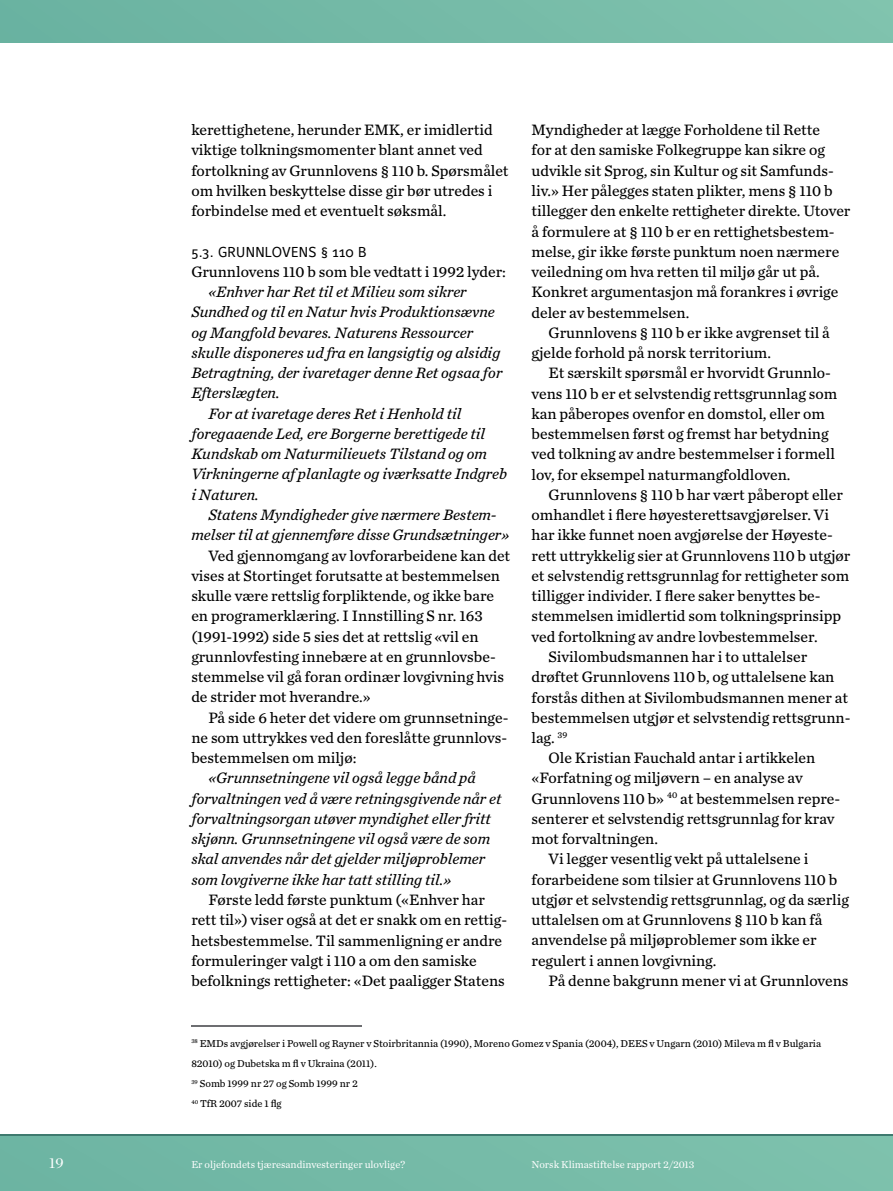
<style>
.page{position:relative;width:893px;height:1191px;background:#fff}
.page>*{position:absolute;margin:0;border:0;box-sizing:border-box;transform-origin:0 0}
.t1{font:15.75px/20.2px "Chronicle Text G3";color:#000}
.t2{font:italic 15.75px/20.2px "Chronicle Text G3";color:#000}
.t3{font:15px "Chronicle Deck";color:#fff}
.t4{font:14.25px "Maurea";letter-spacing:.005em;color:#000}
.t5{font:10.5px/20.2px "Chronicle Text G3";color:#000}
.t6{font:10.5px "Chronicle Text G1";color:#fff}
</style>
<div class="page">
<div style="left:0;top:1136px;width:893px;height:55px;background:#76bba8"></div>
<hr style="left:0;top:1134px;width:893px;height:1px;background:#3e7a6f">
<div style="left:0;top:0;width:893px;height:43px;background:#75baa7"></div>
<hr style="left:191px;top:1025px;width:170px;height:1px;background:#6d6e71">
<p class="t1" style="left:191px;top:119px;width:319px">kerettighetene, herunder EMK, er imidlertid viktige tolkningsmomenter blant annet ved fortolkning av Grunnlovens § 110 b. Spørsmålet om hvilken beskyttelse disse gir bør utredes i forbindelse med et eventuelt søksmål.</p>
<p class="t4" style="left:191px;top:244px;width:177px">5.3. GRUNNLOVENS § 110 B</p>
<p class="t1" style="left:191px;top:261px;width:316px">Grunnlovens 110 b som ble vedtatt i 1992 lyder:</p>
<p class="t2" style="left:208px;top:281px;width:260px">«Enhver har Ret til et Milieu som sikrer</p>
<p class="t2" style="left:191px;top:301px;width:305px">Sundhed og til en Natur hvis Produktionsævne</p>
<p class="t2" style="left:191px;top:321px;width:283px">og Mangfold bevares. Naturens Ressourcer</p>
<p class="t2" style="left:191px;top:341px;width:311px">skulle disponeres ud fra en langsigtig og alsidig</p>
<p class="t2" style="left:191px;top:362px;width:313px">Betragtning, der ivaretager denne Ret ogsaa for</p>
<p class="t2" style="left:191px;top:382px;width:90px">Efterslægten.</p>
<p class="t2" style="left:208px;top:402px;width:255px">For at ivaretage deres Ret i Henhold til</p>
<p class="t2" style="left:191px;top:422px;width:295px">foregaaende Led, ere Borgerne berettigede til</p>
<p class="t2" style="left:191px;top:443px;width:297px">Kundskab om Naturmilieuets Tilstand og om</p>
<p class="t2" style="left:191px;top:463px;width:317px">Virkningerne af planlagte og iværksatte Indgreb</p>
<p class="t2" style="left:191px;top:483px;width:69px">i Naturen.</p>
<p class="t2" style="left:208px;top:503px;width:289px">Statens Myndigheder give nærmere Bestem-</p>
<p class="t2" style="left:191px;top:524px;width:320px">melser til at gjennemføre disse Grundsætninger»</p>
<p class="t1" style="left:191px;top:544px;width:320px;text-indent:17px">Ved gjennomgang av lovforarbeidene kan det vises at Stortinget forutsatte at bestemmelsen skulle være rettslig forpliktende, og ikke bare en programerklæring. I Innstilling S nr. 163 (1991-1992) side 5 sies det at rettslig «vil en grunnlovfesting innebære at en grunnlovsbe&shy;stemmelse vil gå foran ordinær lovgivning hvis de strider mot hverandre.»</p>
<p class="t1" style="left:191px;top:706px;width:319px;text-align:justify;text-indent:17px">På side 6 heter det videre om grunnsetninge&shy;ne som uttrykkes ved den foreslåtte grunnlovs&shy;bestemmelsen om miljø:</p>
<p class="t2" style="left:191px;top:767px;width:312px;text-indent:17px">«Grunnsetningene vil også legge bånd på forvaltningen ved å være retningsgivende når et forvaltningsorgan utøver myndighet eller fritt skjønn. Grunnsetningene vil også være de som skal anvendes når det gjelder miljøproblemer som lovgiverne ikke har tatt stilling til.»</p>
<p class="t1" style="left:191px;top:888px;width:317px;text-indent:17px">Første ledd første punktum («Enhver har rett til») viser også at det er snakk om en rettig&shy;hetsbestemmelse. Til sammenligning er andre formuleringer valgt i 110 a om den samiske befolknings rettigheter: «Det paaligger Statens</p>
<p class="t1" style="left:531px;top:119px;width:320px">Myndigheder at lægge Forholdene til Rette<br>for at den samiske Folkegruppe kan sikre og udvikle sit Sprog, sin Kultur og sit Samfunds&shy;liv.» Her pålegges staten plikter, mens § 110 b tillegger den enkelte rettigheter direkte. Utover å formulere at § 110 b er en rettighetsbestem&shy;melse, gir ikke første punktum noen nærmere veiledning om hva retten til miljø går ut på.<br>Konkret argumentasjon må forankres i øvrige deler av bestemmelsen.</p>
<p class="t1" style="left:531px;top:321px;width:300px;text-indent:17px">Grunnlovens § 110 b er ikke avgrenset til å gjelde forhold på norsk territorium.</p>
<p class="t1" style="left:531px;top:362px;width:307px;text-indent:17px">Et særskilt spørsmål er hvorvidt Grunnlo&shy;vens 110 b er et selvstendig rettsgrunnlag som kan påberopes ovenfor en domstol, eller om bestemmelsen først og fremst har betydning ved tolkning av andre bestemmelser i formell lov, for eksempel naturmangfoldloven.</p>
<p class="t1" style="left:549px;top:484px;width:296px">Grunnlovens § 110 b har vært påberopt eller</p>
<p class="t1" style="left:531px;top:504px;width:299px">omhandlet i flere høyesterettsavgjørelser. Vi</p>
<p class="t1" style="left:531px;top:524px;width:303px">har ikke funnet noen avgjørelse der Høyeste-</p>
<p class="t1" style="left:531px;top:544px;width:320px">rett uttrykkelig sier at Grunnlovens 110 b utgjør</p>
<p class="t1" style="left:531px;top:565px;width:319px">et selvstendig rettsgrunnlag for rettigheter som</p>
<p class="t1" style="left:531px;top:585px;width:291px">tilligger individer. I flere saker benyttes be-</p>
<p class="t1" style="left:531px;top:605px;width:311px">stemmelsen imidlertid som tolkningsprinsipp</p>
<p class="t1" style="left:531px;top:625px;width:288px">ved fortolkning av andre lovbestemmelser.</p>
<p class="t1" style="left:549px;top:646px;width:260px">Sivilombudsmannen har i to uttalelser</p>
<p class="t1" style="left:531px;top:666px;width:304px">drøftet Grunnlovens 110 b, og uttalelsene kan</p>
<p class="t1" style="left:531px;top:686px;width:318px">forstås dithen at Sivilombudsmannen mener at</p>
<p class="t1" style="left:531px;top:706px;width:320px">bestemmelsen utgjør et selvstendig rettsgrunn-</p>
<p class="t1" style="left:531px;top:727px;width:37px">lag. <sup>39</sup></p>
<p class="t1" style="left:549px;top:747px;width:268px">Ole Kristian Fauchald antar i artikkelen</p>
<p class="t1" style="left:531px;top:767px;width:273px">«Forfatning og miljøvern – en analyse av</p>
<p class="t1" style="left:531px;top:787px;width:310px">Grunnlovens 110 b» <sup>40</sup> at bestemmelsen repre-</p>
<p class="t1" style="left:531px;top:807px;width:304px">senterer et selvstendig rettsgrunnlag for krav</p>
<p class="t1" style="left:531px;top:828px;width:128px">mot forvaltningen.</p>
<p class="t1" style="left:549px;top:848px;width:261px">Vi legger vesentlig vekt på uttalelsene i</p>
<p class="t1" style="left:531px;top:868px;width:307px">forarbeidene som tilsier at Grunnlovens 110 b</p>
<p class="t1" style="left:531px;top:888px;width:319px">utgjør et selvstendig rettsgrunnlag, og da særlig</p>
<p class="t1" style="left:531px;top:909px;width:292px">uttalelsen om at Grunnlovens § 110 b kan få</p>
<p class="t1" style="left:531px;top:929px;width:287px">anvendelse på miljøproblemer som ikke er</p>
<p class="t1" style="left:531px;top:949px;width:186px">regulert i annen lovgivning.</p>
<p class="t1" style="left:549px;top:969px;width:301px">På denne bakgrunn mener vi at Grunnlovens</p>
<p class="t5" style="left:191px;top:1032px;width:631px"><sup>38</sup> EMDs avgjørelser i Powell og Rayner v Stoirbritannia (1990), Moreno Gomez v Spania (2004), DEES v Ungarn (2010) Mileva m fl v Bulgaria 82010) og Dubetska m fl v Ukraina (2011).<br><sup>39</sup> Somb 1999 nr 27 og Somb 1999 nr 2<br><sup>40</sup> TfR 2007 side 1 flg</p>
<p class="t3" style="left:49px;top:1153px;width:16px">19</p>
<p class="t6" style="left:191px;top:1156px;width:215px">Er oljefondets tjæresandinvesteringer ulovlige?</p>
<p class="t6" style="left:531px;top:1156px;width:164px">Norsk Klimastiftelse rapport 2/2013</p>
</div>
